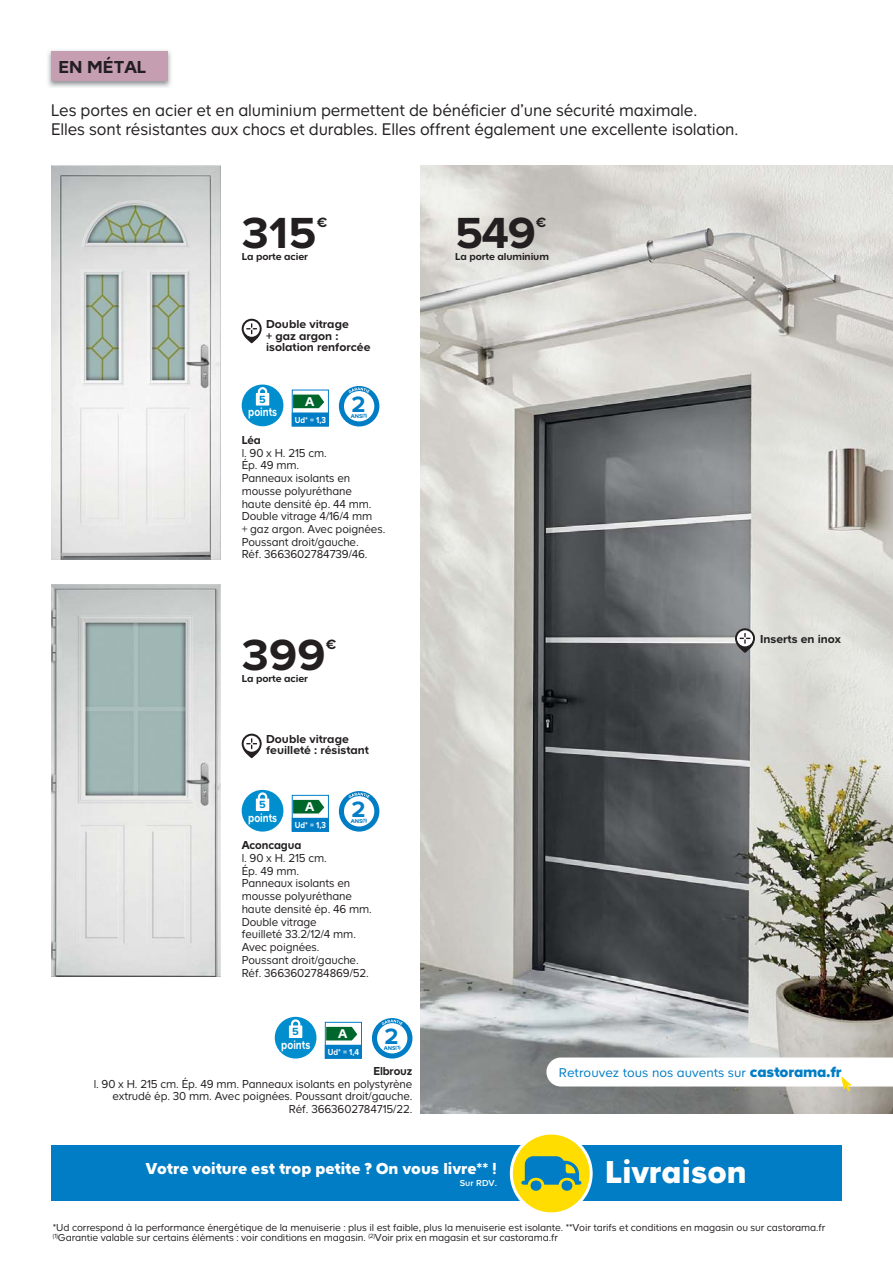
<style>
.page{position:relative;width:893px;height:1263px;background:#fff}
.page>*{position:absolute;margin:0;border:0;box-sizing:border-box;transform-origin:0 0}
.t1{font:700 45.15px "Casto";letter-spacing:.01em;color:#231f20}
.t2{font:900 33px "Casto";color:#fff}
.t3{font:700 23.1px "Casto";color:#007dc5}
.t4{font:700 18px "Casto";color:#231f20}
.t5{font:17.55px/19.5px "Casto";letter-spacing:-.01em;color:#231f20;scale:.95 1}
.t6{font:900 16.5px "Casto";color:#fff}
.t7{font:700 13.95px "Casto";color:#231f20}
.t8{font:13.2px "Casto";color:#007dc5}
.t9{font:700 13.2px "Casto";color:#fff}
.t10{font:700 12.6px "Casto";color:#fff;scale:.8 1}
.t11{font:12px/12.8px "Casto";letter-spacing:-.01em;color:#231f20;scale:.95 1}
.t12{font:700 12px/11.6px "Casto";color:#231f20}
.t13{font:700 12px "Casto";color:#231f20;scale:.95 1}
.t14{font:700 10.8px "Casto";color:#008ece}
.t15{font:10.5px/10.5px "Casto";letter-spacing:-.01em;color:#231f20}
.t16{font:700 10.5px "Casto";letter-spacing:-.01em;color:#231f20}
.t17{font:700 9px "Casto";color:#fff;scale:.85 1}
.t18{font:500 9px "Casto";color:#fff}
.t19{font:700 5.7px "Casto";letter-spacing:-.01em;color:#007dc5}
.t20{font:700 4.95px "Casto";color:#007dc5}
.s1{font-weight:900;font-size:15.3px}
</style>
<div class="page">
<img style="left:421px;top:166px;width:472px;height:947px">
<div style="left:51px;top:1146px;width:791px;height:55px;background:#007dc5"></div>
<div style="left:511px;top:1133px;width:80px;height:81px;background:#fd0;border-radius:50%"></div>
<div style="left:510px;top:1132px;width:83px;height:83px;border:3px solid #fff;border-radius:50%"></div>
<div style="left:561px;top:1180px;width:11px;height:11px;background:#007dc5;border-radius:50%"></div>
<div style="left:530px;top:1180px;width:11px;height:11px;background:#007dc5;border-radius:50%"></div>
<svg style="left:521px;top:1156px;width:60px;height:29px"></svg>
<img style="left:51px;top:585px;width:169px;height:391px">
<div style="left:292px;top:795px;width:37px;height:37px;border:1px solid #007dc5"></div>
<div style="left:292px;top:818px;width:36px;height:13px;background:#007dc5"></div>
<div style="left:292px;top:818px;width:37px;height:14px;border:1px solid #007dc5"></div>
<svg style="left:293px;top:800px;width:31px;height:14px"></svg>
<div style="left:242px;top:790px;width:41px;height:42px;background:#008ece;border-radius:50%"></div>
<svg style="left:257px;top:792px;width:11px;height:7px"></svg>
<div style="left:256px;top:799px;width:13px;height:11px;background:#fff"></div>
<div style="left:256px;top:799px;width:13px;height:12px;border:1px solid #fff"></div>
<div style="left:325px;top:1022px;width:37px;height:37px;border:1px solid #007dc5"></div>
<div style="left:325px;top:1045px;width:36px;height:13px;background:#007dc5"></div>
<div style="left:325px;top:1045px;width:37px;height:14px;border:1px solid #007dc5"></div>
<svg style="left:326px;top:1027px;width:31px;height:13px"></svg>
<div style="left:275px;top:1017px;width:41px;height:42px;background:#008ece;border-radius:50%"></div>
<svg style="left:290px;top:1019px;width:11px;height:7px"></svg>
<div style="left:289px;top:1026px;width:13px;height:11px;background:#fff"></div>
<div style="left:289px;top:1026px;width:13px;height:12px;border:1px solid #fff"></div>
<svg style="left:339px;top:791px;width:40px;height:41px"></svg>
<svg style="left:372px;top:1018px;width:40px;height:41px"></svg>
<img style="left:48px;top:50px;width:123px;height:38px">
<div style="left:51px;top:51px;width:117px;height:30px;background:#c69eb2"></div>
<img style="left:51px;top:166px;width:169px;height:393px">
<div style="left:292px;top:390px;width:37px;height:36px;border:1px solid #007dc5"></div>
<div style="left:292px;top:413px;width:36px;height:13px;background:#007dc5"></div>
<svg style="left:293px;top:395px;width:31px;height:13px"></svg>
<div style="left:242px;top:385px;width:41px;height:41px;background:#008ece;border-radius:50%"></div>
<svg style="left:257px;top:387px;width:11px;height:6px"></svg>
<div style="left:256px;top:394px;width:13px;height:11px;background:#fff"></div>
<div style="left:256px;top:393px;width:13px;height:12px;border:1px solid #fff"></div>
<svg style="left:339px;top:386px;width:40px;height:40px"></svg>
<svg style="left:242px;top:319px;width:20px;height:24px"></svg>
<svg style="left:244px;top:321px;width:16px;height:16px"></svg>
<svg style="left:246px;top:323px;width:11px;height:11px"></svg>
<svg style="left:242px;top:734px;width:20px;height:24px"></svg>
<svg style="left:244px;top:736px;width:16px;height:16px"></svg>
<svg style="left:246px;top:738px;width:11px;height:11px"></svg>
<svg style="left:735px;top:628px;width:20px;height:25px"></svg>
<svg style="left:737px;top:630px;width:16px;height:16px"></svg>
<svg style="left:739px;top:633px;width:11px;height:11px"></svg>
<svg style="left:546px;top:1058px;width:347px;height:34px"></svg>
<h3 class="t4" style="left:58px;top:61px;width:89px">EN MÉTAL</h3>
<h3 class="t5" style="left:51px;top:102px;width:725px">Les portes en acier et en aluminium permettent de bénéficier d’une sécurité maximale.<br>Elles sont résistantes aux chocs et durables. Elles offrent également une excellente isolation.</h3>
<h1 class="t1" style="left:242px;top:218px;width:76px">315</h1>
<p class="t7" style="left:317px;top:217px;width:12px">€</p>
<p class="t16" style="left:242px;top:253px;width:68px">La porte acier</p>
<p class="t12" style="left:266px;top:319px;width:106px">Double vitrage<br>+ gaz argon : isolation renforcée</p>
<p class="t14" style="left:259px;top:396px;width:8px">5</p>
<p class="t10" style="left:248px;top:408px;width:38px">points</p>
<p class="t9" style="left:305px;top:397px;width:11px">A</p>
<p class="t17" style="left:295px;top:417px;width:38px">Ud* = 1,3</p>
<h3 class="t3" style="left:352px;top:397px;width:16px">2</h3>
<p class="t20" style="left:362px;top:414px;width:6px">(1)</p>
<p class="t19" style="left:351px;top:414px;width:13px">ANS</p>
<p class="t13" style="left:242px;top:436px;width:22px">Léa</p>
<p class="t11" style="left:242px;top:447px;width:153px">l. 90 x H. 215 cm.<br>Ép. 49 mm.<br>Panneaux isolants en mousse polyuréthane<br>haute densité ép. 44 mm.<br>Double vitrage 4/16/4 mm<br>+ gaz argon. Avec poignées.<br>Poussant droit/gauche.<br>Réf. 3663602784739/46.</p>
<h1 class="t1" style="left:455px;top:218px;width:82px">549</h1>
<p class="t7" style="left:536px;top:217px;width:12px">€</p>
<p class="t16" style="left:455px;top:253px;width:96px">La porte aluminium</p>
<h1 class="t1" style="left:242px;top:640px;width:85px">399</h1>
<p class="t7" style="left:326px;top:640px;width:12px">€</p>
<p class="t16" style="left:242px;top:675px;width:68px">La porte acier</p>
<p class="t12" style="left:266px;top:734px;width:104px">Double vitrage feuilleté : résistant</p>
<p class="t14" style="left:259px;top:801px;width:8px">5</p>
<p class="t10" style="left:248px;top:813px;width:38px">points</p>
<p class="t9" style="left:305px;top:803px;width:11px">A</p>
<p class="t17" style="left:295px;top:822px;width:38px">Ud* = 1,3</p>
<h3 class="t3" style="left:352px;top:802px;width:16px">2</h3>
<p class="t20" style="left:362px;top:819px;width:6px">(1)</p>
<p class="t19" style="left:351px;top:819px;width:13px">ANS</p>
<p class="t13" style="left:242px;top:841px;width:64px">Aconcagua</p>
<p class="t11" style="left:242px;top:853px;width:139px">l. 90 x H. 215 cm.<br>Ép. 49 mm.<br>Panneaux isolants en mousse polyuréthane haute densité ép. 46 mm.<br>Double vitrage<br>feuilleté 33.2/12/4 mm.<br>Avec poignées.<br>Poussant droit/gauche.<br>Réf. 3663602784869/52.</p>
<p class="t14" style="left:292px;top:1028px;width:8px">5</p>
<p class="t10" style="left:281px;top:1040px;width:38px">points</p>
<p class="t9" style="left:338px;top:1029px;width:11px">A</p>
<p class="t17" style="left:328px;top:1049px;width:38px">Ud* = 1,4</p>
<h3 class="t3" style="left:385px;top:1029px;width:16px">2</h3>
<p class="t20" style="left:396px;top:1046px;width:6px">(1)</p>
<p class="t19" style="left:384px;top:1046px;width:13px">ANS</p>
<p class="t13" style="left:373px;top:1067px;width:43px">Elbrouz</p>
<p class="t11" style="left:94px;top:1078px;width:337px;text-align:right">l. 90 x H. 215 cm. Ép. 49 mm. Panneaux isolants en polystyrène extrudé ép. 30 mm. Avec poignées. Poussant droit/gauche.<br>Réf. 3663602784715/22.</p>
<h3 class="t6" style="left:146px;top:1158px;width:353px">Votre voiture est trop petite ? On vous livre** !</h3>
<p class="t18" style="left:460px;top:1177px;width:39px">Sur RDV.</p>
<p class="t12" style="left:760px;top:634px;width:82px">Inserts en inox</p>
<p class="t8" style="left:559px;top:1069px;width:284px">Retrouvez tous nos auvents sur <span class="s1">castorama.fr</span></p>
<h2 class="t2" style="left:605px;top:1152px;width:143px">Livraison</h2>
<p class="t15" style="left:53px;top:1223px;width:774px">*Ud correspond à la performance énergétique de la menuiserie : plus il est faible, plus la menuiserie est isolante. **Voir tarifs et conditions en magasin ou sur castorama.fr <sup>(1)</sup>Garantie valable sur certains éléments : voir conditions en magasin. <sup>(2)</sup>Voir prix en magasin et sur castorama.fr</p>
</div>
